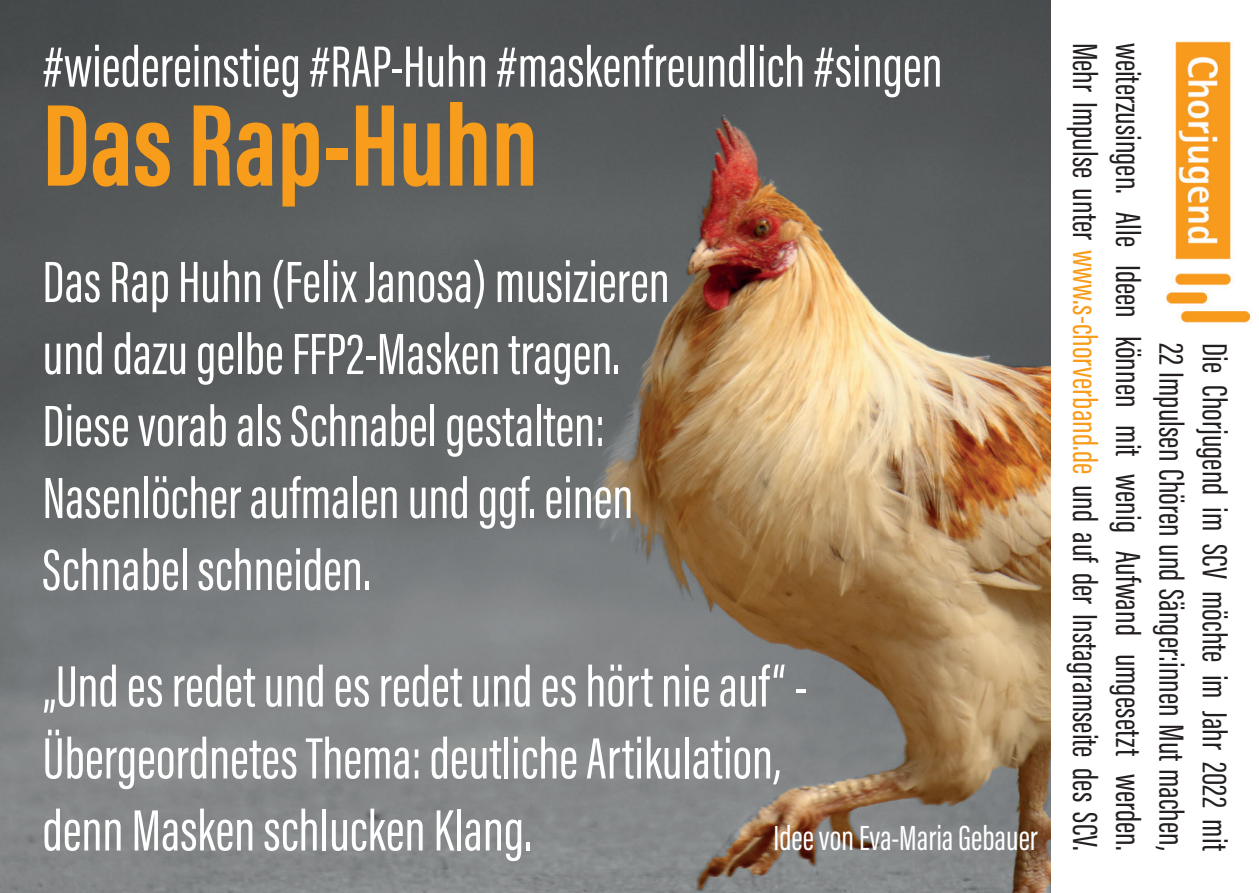
<style>
.page{position:relative;width:1259px;height:893px;background:#fff}
.page>*{position:absolute;margin:0;border:0;box-sizing:border-box;transform-origin:0 0}
.t1{font:700 120px "Acumin Pro Extra Cond";color:#f89c1c}
.t2{font:60px/72px "Acumin Pro Extra Cond";color:#fff}
.t3{font:36px "Acumin Pro Extra Cond";color:#231f20}
.t4{font:36px "Acumin Pro Extra Cond";color:#fff}
.s1{color:#f89c1c}
</style>
<div class="page">
<img style="left:0;top:0;width:1051px;height:893px">
<img style="left:1166px;top:41px;width:85px;height:282px">
<p class="t2" style="left:43px;top:30px;width:901px">#wiedereinstieg #RAP-Huhn #maskenfreundlich #singen</p>
<h1 class="t1" style="left:43px;top:71px;width:497px">Das Rap-Huhn</h1>
<p class="t2" style="left:43px;top:246px;width:629px">Das Rap Huhn (Felix Janosa) musizieren und dazu gelbe FFP2-Masken tragen.<br>Diese vorab als Schnabel gestalten:<br>Nasenlöcher aufmalen und ggf. einen Schnabel schneiden.</p>
<p class="t2" style="left:43px;top:650px;width:766px">„Und es redet und es redet und es hört nie auf“ -<br>Übergeordnetes Thema: deutliche Artikulation, denn Masken schlucken Klang.</p>
<p class="t4" style="left:773px;top:817px;width:266px">Idee von Eva-Maria Gebauer</p>
<p class="t3" style="left:1106px;top:43px;width:809px;rotate:90deg">Mehr Impulse unter <span class="s1">www.s-chorverband.de</span> und auf der Instagramseite des SCV.</p>
<p class="t3" style="left:1150px;top:43px;width:809px;rotate:90deg">weiterzusingen. Alle Ideen können mit wenig Aufwand umgesetzt werden.</p>
<p class="t3" style="left:1193px;top:343px;width:509px;rotate:90deg">22 Impulsen Chören und Sänger:innen Mut machen,</p>
<p class="t3" style="left:1236px;top:343px;width:509px;rotate:90deg">Die Chorjugend im SCV möchte im Jahr 2022 mit</p>
</div>
